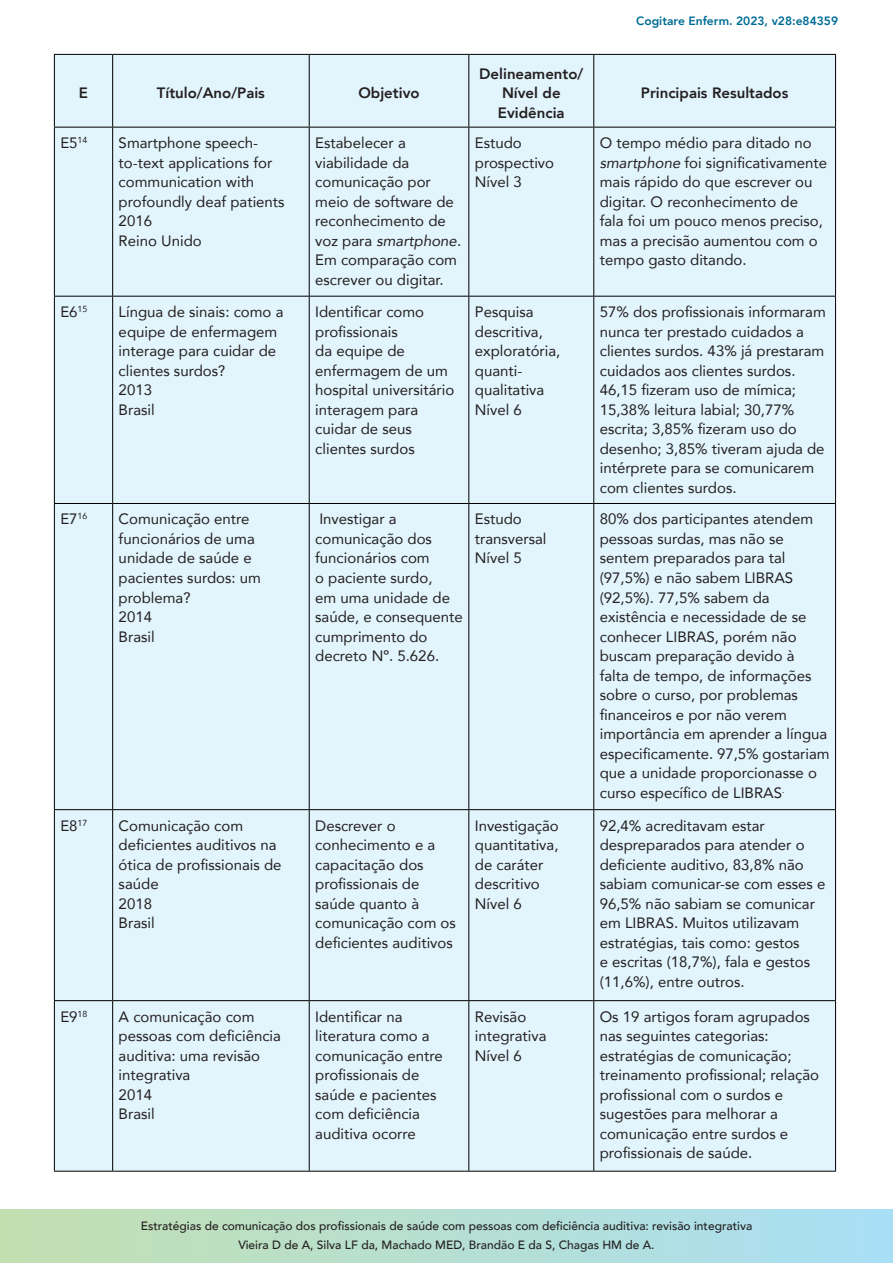
<style>
.page{position:relative;width:893px;height:1263px;background:#fff}
.page>*{position:absolute;margin:0;border:0;box-sizing:border-box;transform-origin:0 0}
.t1{font:15px/19.5px "Avenir";color:#231f20}
.t2{font:800 15px/19.5px "Avenir";color:#231f20;text-align:center}
.t3{font:500 12px/18.6px "Avenir";color:#231f20;text-align:center}
.t4{font:800 12px "Avenir";color:#006c95}
.s1{font-style:italic}
</style>
<div class="page">
<svg style="left:0;top:1209px;width:893px;height:54px;background:#b6dfd2"></svg>
<div style="left:55px;top:55px;width:780px;height:1116px;background:#e2f4fc"></div>
<hr style="left:54px;top:54px;width:59px;height:1px;background:#000">
<hr style="left:113px;top:54px;width:196px;height:1px;background:#000">
<hr style="left:309px;top:54px;width:160px;height:1px;background:#000">
<hr style="left:469px;top:54px;width:125px;height:1px;background:#000">
<hr style="left:594px;top:54px;width:242px;height:1px;background:#000">
<hr style="left:54px;top:127px;width:59px;height:1px;background:#000">
<hr style="left:113px;top:127px;width:196px;height:1px;background:#000">
<hr style="left:309px;top:127px;width:160px;height:1px;background:#000">
<hr style="left:469px;top:127px;width:125px;height:1px;background:#000">
<hr style="left:594px;top:127px;width:242px;height:1px;background:#000">
<hr style="left:54px;top:296px;width:59px;height:1px;background:#000">
<hr style="left:113px;top:296px;width:196px;height:1px;background:#000">
<hr style="left:309px;top:296px;width:160px;height:1px;background:#000">
<hr style="left:469px;top:296px;width:125px;height:1px;background:#000">
<hr style="left:594px;top:296px;width:242px;height:1px;background:#000">
<hr style="left:54px;top:503px;width:59px;height:1px;background:#000">
<hr style="left:113px;top:503px;width:196px;height:1px;background:#000">
<hr style="left:309px;top:503px;width:160px;height:1px;background:#000">
<hr style="left:469px;top:503px;width:125px;height:1px;background:#000">
<hr style="left:594px;top:503px;width:242px;height:1px;background:#000">
<hr style="left:54px;top:809px;width:59px;height:1px;background:#000">
<hr style="left:113px;top:809px;width:196px;height:1px;background:#000">
<hr style="left:309px;top:809px;width:160px;height:1px;background:#000">
<hr style="left:469px;top:809px;width:125px;height:1px;background:#000">
<hr style="left:594px;top:809px;width:242px;height:1px;background:#000">
<hr style="left:54px;top:1000px;width:59px;height:1px;background:#000">
<hr style="left:113px;top:1000px;width:196px;height:1px;background:#000">
<hr style="left:309px;top:1000px;width:160px;height:1px;background:#000">
<hr style="left:469px;top:1000px;width:125px;height:1px;background:#000">
<hr style="left:594px;top:1000px;width:242px;height:1px;background:#000">
<hr style="left:54px;top:1171px;width:59px;height:1px;background:#000">
<hr style="left:113px;top:1171px;width:196px;height:1px;background:#000">
<hr style="left:309px;top:1171px;width:160px;height:1px;background:#000">
<hr style="left:469px;top:1171px;width:125px;height:1px;background:#000">
<hr style="left:594px;top:1171px;width:242px;height:1px;background:#000">
<hr style="left:54px;top:55px;width:1px;height:72px;background:#000">
<hr style="left:54px;top:128px;width:1px;height:168px;background:#000">
<hr style="left:54px;top:297px;width:1px;height:206px;background:#000">
<hr style="left:54px;top:504px;width:1px;height:305px;background:#000">
<hr style="left:54px;top:810px;width:1px;height:190px;background:#000">
<hr style="left:54px;top:1001px;width:1px;height:170px;background:#000">
<hr style="left:112px;top:55px;width:1px;height:72px;background:#000">
<hr style="left:309px;top:55px;width:1px;height:72px;background:#000">
<hr style="left:468px;top:55px;width:1px;height:72px;background:#000">
<hr style="left:593px;top:55px;width:1px;height:72px;background:#000">
<hr style="left:835px;top:55px;width:1px;height:72px;background:#000">
<hr style="left:112px;top:128px;width:1px;height:168px;background:#000">
<hr style="left:309px;top:128px;width:1px;height:168px;background:#000">
<hr style="left:468px;top:128px;width:1px;height:168px;background:#000">
<hr style="left:593px;top:128px;width:1px;height:168px;background:#000">
<hr style="left:835px;top:128px;width:1px;height:168px;background:#000">
<hr style="left:112px;top:297px;width:1px;height:206px;background:#000">
<hr style="left:309px;top:297px;width:1px;height:206px;background:#000">
<hr style="left:468px;top:297px;width:1px;height:206px;background:#000">
<hr style="left:593px;top:297px;width:1px;height:206px;background:#000">
<hr style="left:835px;top:297px;width:1px;height:206px;background:#000">
<hr style="left:112px;top:504px;width:1px;height:305px;background:#000">
<hr style="left:309px;top:504px;width:1px;height:305px;background:#000">
<hr style="left:468px;top:504px;width:1px;height:305px;background:#000">
<hr style="left:593px;top:504px;width:1px;height:305px;background:#000">
<hr style="left:835px;top:504px;width:1px;height:305px;background:#000">
<hr style="left:112px;top:810px;width:1px;height:190px;background:#000">
<hr style="left:309px;top:810px;width:1px;height:190px;background:#000">
<hr style="left:468px;top:810px;width:1px;height:190px;background:#000">
<hr style="left:593px;top:810px;width:1px;height:190px;background:#000">
<hr style="left:835px;top:810px;width:1px;height:190px;background:#000">
<hr style="left:112px;top:1001px;width:1px;height:170px;background:#000">
<hr style="left:309px;top:1001px;width:1px;height:170px;background:#000">
<hr style="left:468px;top:1001px;width:1px;height:170px;background:#000">
<hr style="left:593px;top:1001px;width:1px;height:170px;background:#000">
<hr style="left:835px;top:1001px;width:1px;height:170px;background:#000">
<p class="t2" style="left:79px;top:82px;width:11px">E</p>
<p class="t2" style="left:157px;top:82px;width:110px">Título/Ano/Pais</p>
<p class="t2" style="left:358px;top:82px;width:63px">Objetivo</p>
<p class="t2" style="left:479px;top:63px;width:106px">Delineamento/<br>Nível de<br>Evidência</p>
<p class="t1" style="left:60px;top:133px;width:28px">E5<sup>14</sup></p>
<p class="t1" style="left:119px;top:133px;width:167px">Smartphone speech&shy;to-text applications for communication with profoundly deaf patients</p>
<p class="t1" style="left:119px;top:211px;width:35px">2016</p>
<p class="t1" style="left:119px;top:230px;width:85px">Reino Unido</p>
<p class="t1" style="left:60px;top:302px;width:28px">E6<sup>15</sup></p>
<p class="t1" style="left:119px;top:302px;width:166px">Língua de sinais: como a equipe de enfermagem interage para cuidar de clientes surdos?</p>
<p class="t1" style="left:119px;top:380px;width:35px">2013</p>
<p class="t1" style="left:119px;top:399px;width:38px">Brasil</p>
<p class="t1" style="left:60px;top:509px;width:28px">E7<sup>16</sup></p>
<p class="t1" style="left:119px;top:509px;width:144px">Comunicação entre funcionários de uma unidade de saúde e pacientes surdos: um problema?</p>
<p class="t1" style="left:119px;top:607px;width:35px">2014</p>
<p class="t1" style="left:119px;top:626px;width:38px">Brasil</p>
<p class="t1" style="left:315px;top:133px;width:147px">Estabelecer a viabilidade da comunicação por meio de software de reconhecimento de voz para <span class="s1">smartphone</span>.<br>Em comparação com escrever ou digitar.</p>
<p class="t1" style="left:475px;top:133px;width:81px">Estudo prospectivo</p>
<p class="t1" style="left:475px;top:172px;width:48px">Nível 3</p>
<p class="t1" style="left:315px;top:302px;width:141px">Identificar como profissionais<br>da equipe de enfermagem de um hospital universitário interagem para cuidar de seus clientes surdos</p>
<p class="t1" style="left:475px;top:302px;width:87px">Pesquisa descritiva, exploratória, quanti&shy;qualitativa</p>
<p class="t1" style="left:475px;top:399px;width:48px">Nível 6</p>
<p class="t1" style="left:315px;top:509px;width:149px">Investigar a comunicação dos funcionários com<br>o paciente surdo,<br>em uma unidade de saúde, e consequente cumprimento do decreto Nº. 5.626.</p>
<p class="t1" style="left:475px;top:509px;width:73px">Estudo transversal</p>
<p class="t1" style="left:475px;top:548px;width:48px">Nível 5</p>
<p class="t1" style="left:60px;top:815px;width:28px">E8<sup>17</sup></p>
<p class="t1" style="left:119px;top:815px;width:164px">Comunicação com deficientes auditivos na ótica de profissionais de saúde</p>
<p class="t1" style="left:119px;top:893px;width:35px">2018</p>
<p class="t1" style="left:119px;top:913px;width:38px">Brasil</p>
<p class="t1" style="left:60px;top:1006px;width:28px">E9<sup>18</sup></p>
<p class="t1" style="left:119px;top:1006px;width:164px">A comunicação com pessoas com deficiência auditiva: uma revisão integrativa</p>
<p class="t1" style="left:119px;top:1084px;width:35px">2014</p>
<p class="t1" style="left:119px;top:1104px;width:38px">Brasil</p>
<p class="t1" style="left:315px;top:815px;width:142px">Descrever o conhecimento e a capacitação dos profissionais de saúde quanto à comunicação com os deficientes auditivos</p>
<p class="t1" style="left:475px;top:815px;width:85px">Investigação quantitativa, de caráter descritivo</p>
<p class="t1" style="left:475px;top:893px;width:48px">Nível 6</p>
<p class="t1" style="left:315px;top:1006px;width:129px">Identificar na literatura como a comunicação entre profissionais de saúde e pacientes com deficiência auditiva ocorre</p>
<p class="t1" style="left:475px;top:1006px;width:73px">Revisão integrativa</p>
<p class="t1" style="left:475px;top:1045px;width:48px">Nível 6</p>
<p class="t4" style="left:636px;top:10px;width:203px">Cogitare Enferm. 2023, v28:e84359</p>
<p class="t2" style="left:641px;top:82px;width:149px">Principais Resultados</p>
<p class="t1" style="left:600px;top:133px;width:229px">O tempo médio para ditado no <span class="s1">smartphone</span> foi significativamente mais rápido do que escrever ou digitar. O reconhecimento de<br>fala foi um pouco menos preciso, mas a precisão aumentou com o tempo gasto ditando.</p>
<p class="t1" style="left:600px;top:302px;width:227px">57% dos profissionais informaram nunca ter prestado cuidados a clientes surdos. 43% já prestaram cuidados aos clientes surdos.<br>46,15 fizeram uso de mímica;<br>15,38% leitura labial; 30,77% escrita; 3,85% fizeram uso do desenho; 3,85% tiveram ajuda de intérprete para se comunicarem com clientes surdos.</p>
<p class="t1" style="left:600px;top:509px;width:231px">80% dos participantes atendem pessoas surdas, mas não se sentem preparados para tal (97,5%) e não sabem LIBRAS (92,5%). 77,5% sabem da existência e necessidade de se conhecer LIBRAS, porém não buscam preparação devido à<br>falta de tempo, de informações sobre o curso, por problemas financeiros e por não verem importância em aprender a língua especificamente. 97,5% gostariam que a unidade proporcionasse o curso específico de LIBRAS<sup>.</sup></p>
<p class="t1" style="left:600px;top:815px;width:227px">92,4% acreditavam estar despreparados para atender o deficiente auditivo, 83,8% não sabiam comunicar-se com esses e<br>96,5% não sabiam se comunicar em LIBRAS. Muitos utilizavam estratégias, tais como: gestos<br>e escritas (18,7%), fala e gestos (11,6%), entre outros.</p>
<p class="t1" style="left:600px;top:1006px;width:221px">Os 19 artigos foram agrupados nas seguintes categorias: estratégias de comunicação; treinamento profissional; relação profissional com o surdos e sugestões para melhorar a comunicação entre surdos e profissionais de saúde.</p>
<p class="t3" style="left:141px;top:1216px;width:613px">Estratégias de comunicação dos profissionais de saúde com pessoas com deficiência auditiva: revisão integrativa<br>Vieira D de A, Silva LF da, Machado MED, Brandão E da S, Chagas HM de A.</p>
</div>
